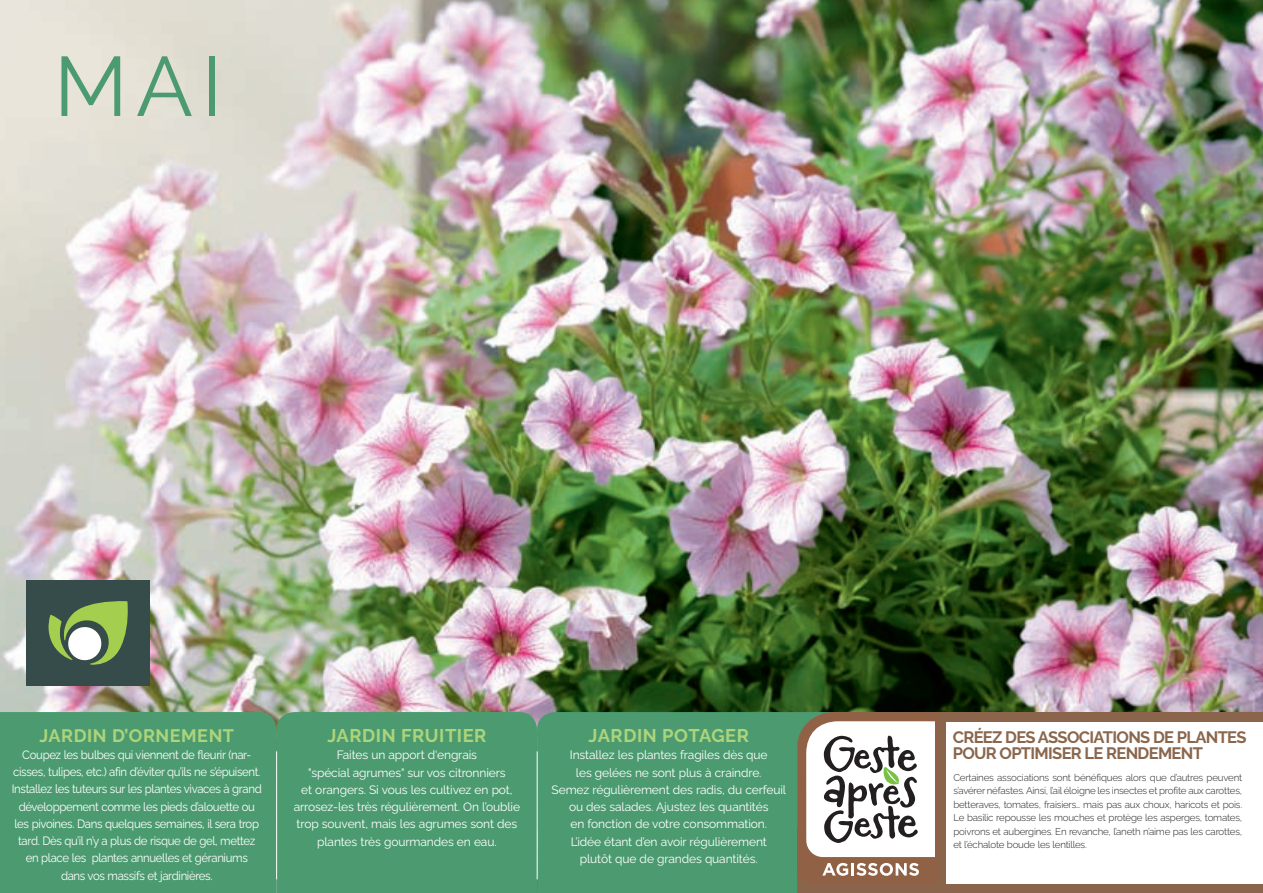
<style>
.page{position:relative;width:1263px;height:893px;background:#fff}
.page>*{position:absolute;margin:0;border:0;box-sizing:border-box;transform-origin:0 0}
.t1{font:84px "Raleway";color:#4c9b70}
.t2{font:700 18.3px "Raleway";letter-spacing:.03em;color:#aed47b}
.t3{font:700 18px "Raleway";letter-spacing:.03em;color:#aed47b}
.t4{font:700 16.5px/16.5px "Raleway";letter-spacing:-.04em;color:#8a664c}
.t5{font:12px/17.2px "Raleway";letter-spacing:-.015em;color:#fff;text-align:center}
.t6{font:12px/17.2px "Raleway";letter-spacing:-.015em;color:#fff;text-align:center;scale:.95 1}
.t7{font:300 9.75px/13.5px "Raleway";letter-spacing:-.02em;color:#231f20;text-align:justify}
</style>
<div class="page">
<img style="left:0;top:0;width:1263px;height:712px">
<div style="left:0;top:712px;width:277px;height:181px;background:#4c9b70"></div>
<div style="left:277px;top:712px;width:260px;height:181px;background:#4c9b70"></div>
<div style="left:537px;top:712px;width:260px;height:181px;background:#4c9b70"></div>
<hr style="left:276px;top:751px;width:1px;height:128px;background:#fff">
<hr style="left:537px;top:751px;width:1px;height:128px;background:#fff">
<div style="left:933px;top:712px;width:330px;height:171px;background:#8a654b"></div>
<div style="left:797px;top:827px;width:466px;height:66px;background:#8a654b"></div>
<div style="left:946px;top:722px;width:317px;height:161px;background:#fff"></div>
<svg style="left:797px;top:712px;width:138px;height:164px"></svg>
<hr style="left:935px;top:712px;width:3px;height:171px;background:#906144">
<div style="left:26px;top:580px;width:124px;height:106px;background:#364c4a"></div>
<svg style="left:48px;top:601px;width:80px;height:64px"></svg>
<h1 class="t1" style="left:54px;top:20px;width:170px">MAI</h1>
<h3 class="t3" style="left:40px;top:721px;width:196px">JARDIN D’ORNEMENT</h3>
<p class="t6" style="left:12px;top:745px;width:265px">Coupez les bulbes qui viennent de fleurir (nar&shy;cisses, tulipes, etc.) afin d’éviter qu’ils ne s’épuisent.<br>Installez les tuteurs sur les plantes vivaces à grand développement comme les pieds d’alouette ou les pivoines. Dans quelques semaines, il sera trop tard. Dès qu’il n’y a plus de risque de gel, mettez en place les plantes annuelles et géraniums<br>dans vos massifs et jardinières.</p>
<h2 class="t2" style="left:327px;top:721px;width:161px">JARDIN FRUITIER</h2>
<p class="t5" style="left:294px;top:745px;width:228px">Faites un apport d‘engrais<br>"spécial agrumes" sur vos citronniers<br>et orangers. Si vous les cultivez en pot, arrosez-les très régulièrement. On l’oublie trop souvent, mais les agrumes sont des plantes très gourmandes en eau.</p>
<h2 class="t2" style="left:588px;top:721px;width:162px">JARDIN POTAGER</h2>
<p class="t5" style="left:552px;top:745px;width:236px">Installez les plantes fragiles dès que<br>les gelées ne sont plus à craindre.<br>Semez régulièrement des radis, du cerfeuil ou des salades. Ajustez les quantités<br>en fonction de votre consommation.<br>L’idée étant d’en avoir régulièrement<br>plutôt que de grandes quantités.</p>
<h3 class="t4" style="left:953px;top:727px;width:295px">CRÉEZ DES ASSOCIATIONS DE PLANTES<br>POUR OPTIMISER LE RENDEMENT</h3>
<p class="t7" style="left:953px;top:770px;width:290px">Certaines associations sont bénéfiques alors que d’autres peuvent s’avérer néfastes. Ainsi, l’ail éloigne les insectes et profite aux carottes, betteraves, tomates, fraisiers… mais pas aux choux, haricots et pois.<br>Le basilic repousse les mouches et protège les asperges, tomates, poivrons et aubergines. En revanche, l’aneth n’aime pas les carottes, et l’échalote boude les lentilles.</p>
</div>
